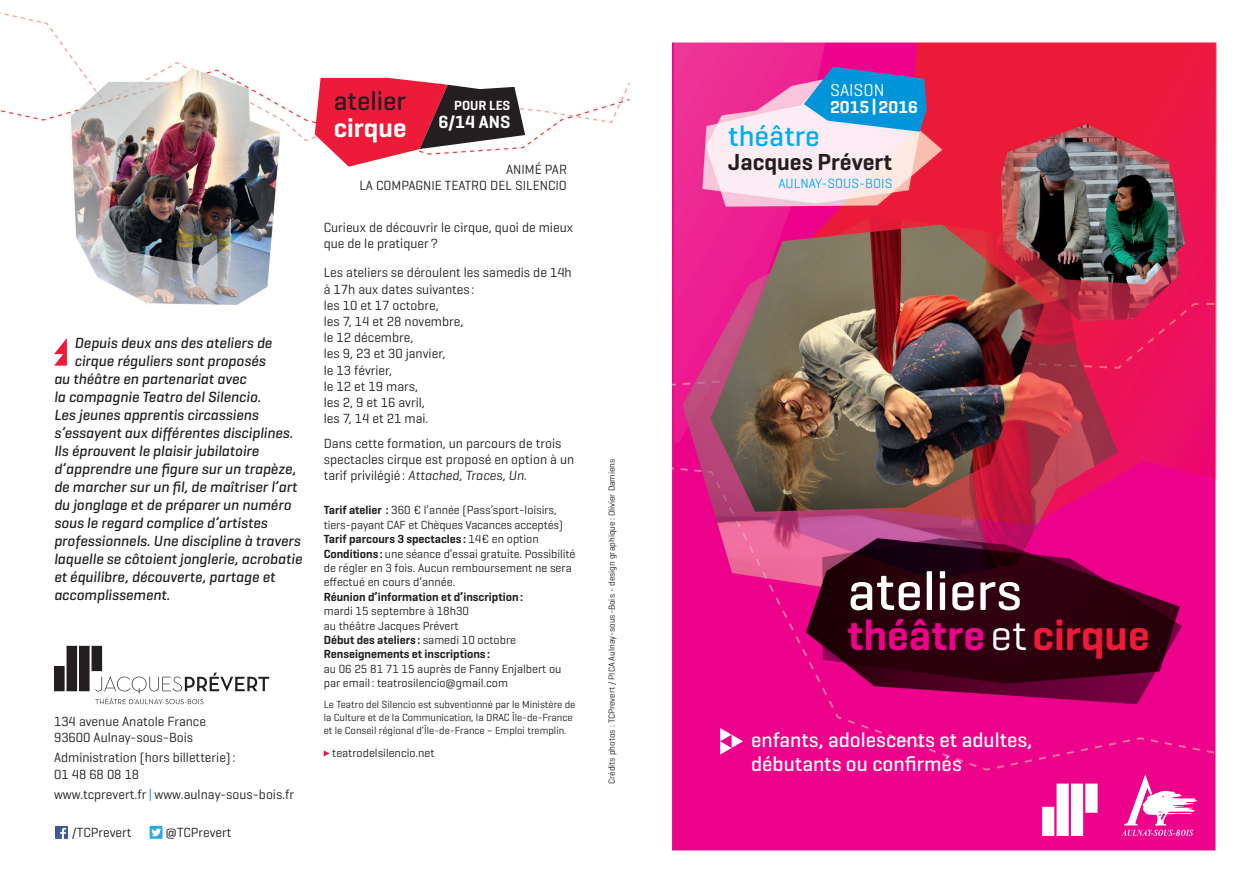
<style>
.page{position:relative;width:1259px;height:893px;background:#fff}
.page>*{position:absolute;margin:0;border:0;box-sizing:border-box;transform-origin:0 0}
.t1{font:500 55.5px "Geogrotesque";color:#fff}
.t2{font:600 43.5px "Geogrotesque";color:#ed028c}
.t3{font:500 29.55px "Geogrotesque";color:#00aeef}
.t4{font:500 27px "Geogrotesque";color:#231f20}
.t5{font:600 27px "Geogrotesque";color:#fff}
.t6{font:600 23.7px "Geogrotesque";color:#231f20}
.t7{font:500 21px/24px "Geogrotesque";color:#fff}
.t8{font:600 18px "Geogrotesque";color:#fff}
.t9{font:600 17.55px "Geogrotesque";color:#fff}
.t10{font:17.55px "Geogrotesque";color:#fff}
.t11{font:italic 500 15px "Geogrotesque";color:#231f20}
.t12{font:13.65px "Geogrotesque";color:#00aeef}
.t13{font:13.5px/16.2px "Geogrotesque";color:#231f20}
.t14{font:600 13.5px "Geogrotesque";color:#fff}
.t15{font:12px/14.4px "Geogrotesque";color:#231f20}
.t16{font:600 12px "Geogrotesque";color:#231f20}
.t17{font:10.5px/12.6px "Geogrotesque";color:#231f20}
.t18{font:9px "Geogrotesque";color:#231f20}
.s1{color:#0095d9}
.s2{font-style:italic}
.s3{font-weight:600}
.s4{font-weight:400;color:#fff}
.s5{color:#ed1a3a}
</style>
<div class="page">
<img style="left:0;top:12px;width:1217px;height:839px">
<svg style="left:720px;top:728px;width:23px;height:26px"></svg>
<svg style="left:1042px;top:784px;width:55px;height:52px"></svg>
<svg style="left:1121px;top:774px;width:76px;height:62px"></svg>
<svg style="left:54px;top:338px;width:13px;height:28px"></svg>
<svg style="left:324px;top:750px;width:5px;height:6px"></svg>
<svg style="left:54px;top:646px;width:215px;height:58px"></svg>
<svg style="left:315px;top:78px;width:210px;height:89px"></svg>
<div style="left:54px;top:825px;width:14px;height:14px;background:#3c5a99"></div>
<div style="left:54px;top:825px;width:15px;height:15px;border:1px solid #fff"></div>
<svg style="left:60px;top:828px;width:6px;height:11px"></svg>
<div style="left:150px;top:826px;width:12px;height:13px;background:#29abe2"></div>
<svg style="left:151px;top:828px;width:10px;height:8px"></svg>
<p class="t11" style="left:74px;top:333px;width:199px">Depuis deux ans des ateliers de</p>
<p class="t11" style="left:74px;top:351px;width:193px">cirque réguliers sont proposés</p>
<p class="t11" style="left:54px;top:369px;width:194px">au théâtre en partenariat avec</p>
<p class="t11" style="left:54px;top:387px;width:208px">la compagnie Teatro del Silencio.</p>
<p class="t11" style="left:54px;top:405px;width:206px">Les jeunes apprentis circassiens</p>
<p class="t11" style="left:54px;top:423px;width:241px">s’essayent aux différentes disciplines.</p>
<p class="t11" style="left:54px;top:441px;width:206px">Ils éprouvent le plaisir jubilatoire</p>
<p class="t11" style="left:54px;top:459px;width:243px">d’apprendre une figure sur un trapèze,</p>
<p class="t11" style="left:54px;top:477px;width:244px">de marcher sur un fil, de maîtriser l’art</p>
<p class="t11" style="left:54px;top:495px;width:239px">du jonglage et de préparer un numéro</p>
<p class="t11" style="left:54px;top:513px;width:215px">sous le regard complice d’artistes</p>
<p class="t11" style="left:54px;top:531px;width:248px">professionnels. Une discipline à travers</p>
<p class="t11" style="left:54px;top:549px;width:250px">laquelle se côtoient jonglerie, acrobatie</p>
<p class="t11" style="left:54px;top:567px;width:223px">et équilibre, découverte, partage et</p>
<p class="t11" style="left:54px;top:585px;width:117px">accomplissement.</p>
<p class="t13" style="left:54px;top:713px;width:154px">134 avenue Anatole France<br>93600 Aulnay-sous-Bois</p>
<p class="t13" style="left:54px;top:749px;width:183px">Administration (hors billetterie):<br>01 48 68 08 18</p>
<p class="t13" style="left:54px;top:786px;width:242px">www.tcprevert.fr <span class="s1">|</span> www.aulnay-sous-bois.fr</p>
<p class="t13" style="left:72px;top:824px;width:61px">/TCPrevert</p>
<p class="t13" style="left:166px;top:824px;width:68px">@TCPrevert</p>
<h3 class="t4" style="left:334px;top:84px;width:74px">atelier</h3>
<h3 class="t5" style="left:334px;top:111px;width:74px">cirque</h3>
<p class="t14" style="left:454px;top:97px;width:58px">POUR LES</p>
<h3 class="t8" style="left:438px;top:110px;width:73px">6/14 ANS</h3>
<p class="t13" style="left:359px;top:161px;width:209px;text-align:right">ANIMÉ PAR<br>LA COMPAGNIE TEATRO DEL SILENCIO</p>
<p class="t13" style="left:324px;top:219px;width:251px">Curieux de découvrir le cirque, quoi de mieux que de le pratiquer?</p>
<p class="t13" style="left:324px;top:264px;width:249px">Les ateliers se déroulent les samedis de 14h à 17h aux dates suivantes :<br>les 10 et 17 octobre,<br>les 7, 14 et 28 novembre,<br>le 12 décembre,<br>les 9, 23 et 30 janvier,<br>le 13 février,<br>le 12 et 19 mars,<br>les 2, 9 et 16 avril,<br>les 7, 14 et 21 mai.</p>
<p class="t13" style="left:324px;top:435px;width:252px">Dans cette formation, un parcours de trois spectacles cirque est proposé en option à un tarif privilégié : <span class="s2">Attached, Traces, Un.</span></p>
<p class="t15" style="left:324px;top:503px;width:253px"><span class="s3">Tarif atelier :</span> 360 € l’année (Pass’sport-loisirs, tiers-payant CAF et Chèques Vacances acceptés)<br><span class="s3">Tarif parcours 3 spectacles :</span> 14€ en option <span class="s3">Conditions:</span> une séance d’essai gratuite. Possibilité de régler en 3 fois. Aucun remboursement ne sera effectué en cours d’année.</p>
<p class="t16" style="left:324px;top:589px;width:201px">Réunion d’information et d’inscription:</p>
<p class="t15" style="left:324px;top:604px;width:194px">mardi 15 septembre à 18h30<br>au théâtre Jacques Prévert<br><span class="s3">Début des ateliers :</span> samedi 10 octobre<br><span class="s3">Renseignements et inscriptions :</span></p>
<p class="t15" style="left:324px;top:661px;width:239px">au 06 25 81 71 15 auprès de Fanny Enjalbert ou par email : teatrosilencio@gmail.com</p>
<p class="t17" style="left:324px;top:698px;width:253px">Le Teatro del Silencio est subventionné par le Ministère de la Culture et de la Communication, la DRAC Île-de-France et le Conseil régional d’Île-de-France – Emploi tremplin.</p>
<p class="t15" style="left:332px;top:745px;width:104px">teatrodelsilencio.net</p>
<p class="t18" style="left:606px;top:784px;width:327px;rotate:-90deg">Crédits photos : TCPrevert / PICA Aulnay-sous-Bois - design graphique : Olivier Damiens</p>
<p class="t10" style="left:830px;top:79px;width:56px">SAISON</p>
<p class="t9" style="left:830px;top:96px;width:89px">2015|2016</p>
<h3 class="t3" style="left:728px;top:117px;width:93px">théâtre</h3>
<h3 class="t6" style="left:728px;top:147px;width:165px">Jacques Prévert</h3>
<p class="t12" style="left:778px;top:175px;width:115px">AULNAY-SOUS-BOIS</p>
<h1 class="t1" style="left:847px;top:556px;width:176px">ateliers</h1>
<h2 class="t2" style="left:847px;top:608px;width:304px">théâtre <span class="s4">et</span> <span class="s5">cirque</span></h2>
<h3 class="t7" style="left:751px;top:727px;width:283px">enfants, adolescents et adultes, débutants ou confirmés</h3>
</div>
